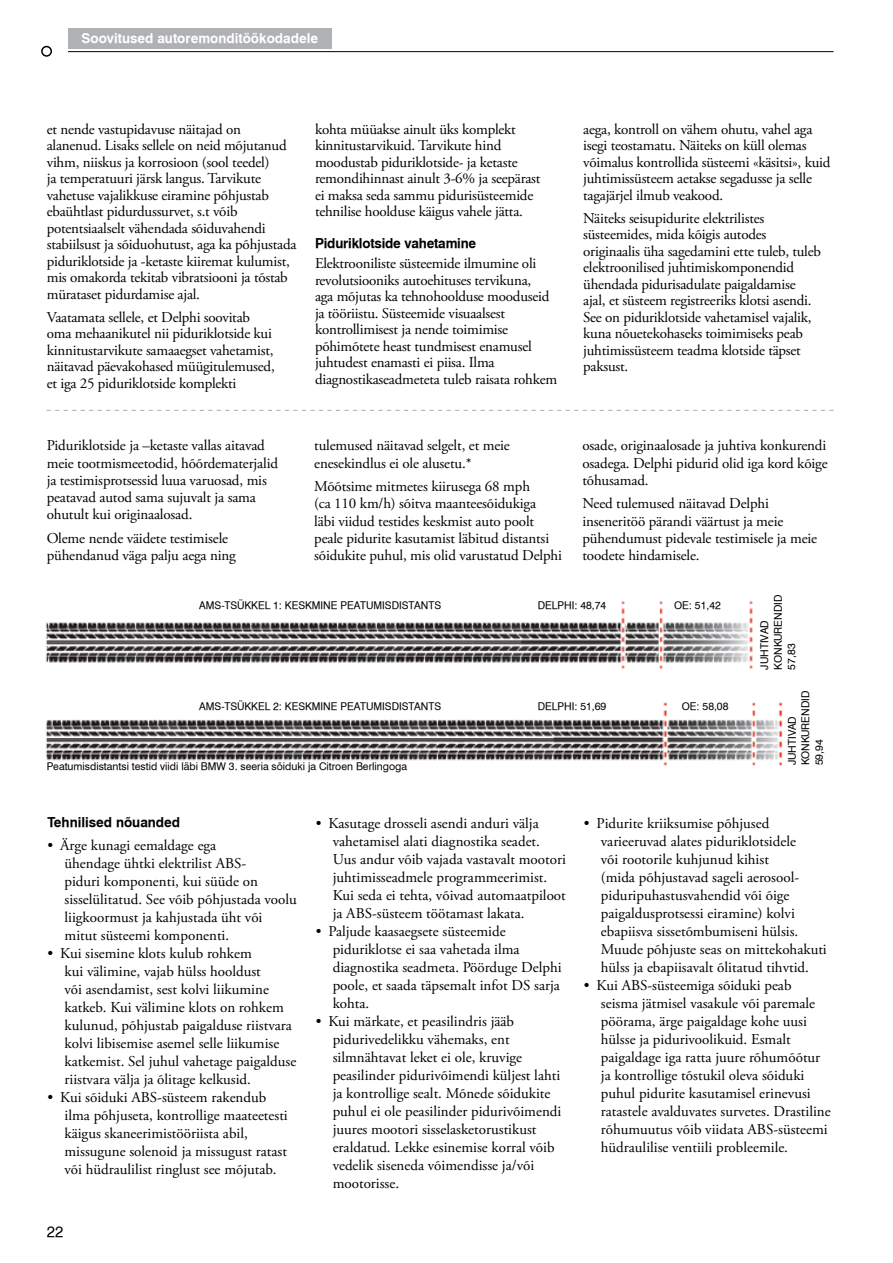
<style>
.page{position:relative;width:893px;height:1263px;background:#fff}
.page>*{position:absolute;margin:0;border:0;box-sizing:border-box;transform-origin:0 0}
.t1{font:15px/18px "Adobe Garamond Pro";letter-spacing:-.01em;color:#000}
.t2{font:15px "Helvetica ULT";color:#000}
.t3{font:13.5px "Helvetica ULT Bold";letter-spacing:-.015em;color:#000}
.t4{font:13.5px "Helvetica ULT Bold";color:#fff}
.t5{font:10.5px/13.5px "Helvetica ULT";color:#000}
</style>
<div class="page">
<hr style="left:68px;top:51px;width:765px;height:1px;background:#000">
<div style="left:41px;top:46px;width:11px;height:11px;border:2px solid #000;border-radius:50%"></div>
<div style="left:68px;top:28px;width:264px;height:21px;background:#afb1b4"></div>
<img style="left:45px;top:601px;width:738px;height:165px">
<svg style="left:47px;top:410px;width:787px;height:1px"></svg>
<p class="t4" style="left:82px;top:30px;width:238px">Soovitused autoremonditöökodadele</p>
<p class="t1" style="left:47px;top:121px;width:251px;line-height:16.5px">et nende vastupidavuse näitajad on alanenud. Lisaks sellele on neid mõjutanud vihm, niiskus ja korrosioon (sool teedel)<br>ja temperatuuri järsk langus. Tarvikute vahetuse vajalikkuse eiramine põhjustab ebaühtlast pidurdussurvet, s.t võib potentsiaalselt vähendada sõiduvahendi stabiilsust ja sõiduohutust, aga ka põhjustada piduriklotside ja -ketaste kiiremat kulumist, mis omakorda tekitab vibratsiooni ja tõstab mürataset pidurdamise ajal.</p>
<p class="t1" style="left:47px;top:309px;width:230px;line-height:16.5px">Vaatamata sellele, et Delphi soovitab oma mehaanikutel nii piduriklotside kui kinnitustarvikute samaaegset vahetamist, näitavad päevakohased müügitulemused, et iga 25 piduriklotside komplekti</p>
<p class="t1" style="left:315px;top:121px;width:227px;line-height:16.5px">kohta müüakse ainult üks komplekt kinnitustarvikuid. Tarvikute hind moodustab piduriklotside- ja ketaste remondihinnast ainult 3-6% ja seepärast ei maksa seda sammu pidurisüsteemide tehnilise hoolduse käigus vahele jätta.</p>
<p class="t3" style="left:315px;top:234px;width:163px">Piduriklotside vahetamine</p>
<p class="t1" style="left:315px;top:256px;width:244px;line-height:16.5px">Elektrooniliste süsteemide ilmumine oli revolutsiooniks autoehituses tervikuna,<br>aga mõjutas ka tehnohoolduse mooduseid ja tööriistu. Süsteemide visuaalsest kontrollimisest ja nende toimimise põhimõtete heast tundmisest enamusel juhtudest enamasti ei piisa. Ilma diagnostikaseadmeteta tuleb raisata rohkem</p>
<p class="t1" style="left:47px;top:437px;width:233px;line-height:17.2px">Piduriklotside ja –ketaste vallas aitavad meie tootmismeetodid, hõõrdematerjalid ja testimisprotsessid luua varuosad, mis peatavad autod sama sujuvalt ja sama ohutult kui originaalosad.</p>
<p class="t1" style="left:47px;top:530px;width:191px;line-height:17.2px">Oleme nende väidete testimisele pühendanud väga palju aega ning</p>
<p class="t1" style="left:314px;top:437px;width:197px;line-height:17.2px">tulemused näitavad selgelt, et meie enesekindlus ei ole alusetu.*</p>
<p class="t1" style="left:314px;top:478px;width:249px;line-height:17.2px">Mõõtsime mitmetes kiirusega 68 mph<br>(ca 110 km/h) sõitva maanteesõidukiga<br>läbi viidud testides keskmist auto poolt peale pidurite kasutamist läbitud distantsi sõidukite puhul, mis olid varustatud Delphi</p>
<p class="t1" style="left:583px;top:121px;width:249px;line-height:16.5px">aega, kontroll on vähem ohutu, vahel aga isegi teostamatu. Näiteks on küll olemas võimalus kontrollida süsteemi «käsitsi», kuid juhtimissüsteem aetakse segadusse ja selle tagajärjel ilmub veakood.</p>
<p class="t1" style="left:583px;top:210px;width:239px;line-height:16.5px">Näiteks seisupidurite elektrilistes süsteemides, mida kõigis autodes originaalis üha sagedamini ette tuleb, tuleb elektroonilised juhtimiskomponendid ühendada pidurisadulate paigaldamise ajal, et süsteem registreeriks klotsi asendi.<br>See on piduriklotside vahetamisel vajalik, kuna nõuetekohaseks toimimiseks peab juhtimissüsteem teadma klotside täpset paksust.</p>
<p class="t1" style="left:582px;top:437px;width:247px;line-height:17.2px;text-align:justify">osade, originaalosade ja juhtiva konkurendi osadega. Delphi pidurid olid iga kord kõige tõhusamad.</p>
<p class="t1" style="left:582px;top:496px;width:236px;line-height:17.2px">Need tulemused näitavad Delphi inseneritöö pärandi väärtust ja meie pühendumust pidevale testimisele ja meie toodete hindamisele.</p>
<p class="t5" style="left:199px;top:598px;width:244px">AMS-TSÜKKEL 1: KESKMINE PEATUMISDISTANTS</p>
<p class="t5" style="left:758px;top:669px;width:76px;rotate:-90deg">JUHTIVAD<br>KONKURENDID<br>57,83</p>
<p class="t5" style="left:785px;top:765px;width:76px;rotate:-90deg">JUHTIVAD<br>KONKURENDID<br>59,94</p>
<p class="t5" style="left:538px;top:598px;width:70px">DELPHI: 48,74</p>
<p class="t5" style="left:674px;top:598px;width:48px">OE: 51,42</p>
<p class="t5" style="left:199px;top:699px;width:244px">AMS-TSÜKKEL 2: KESKMINE PEATUMISDISTANTS</p>
<p class="t5" style="left:538px;top:699px;width:70px">DELPHI: 51,69</p>
<p class="t5" style="left:682px;top:699px;width:48px">OE: 58,08</p>
<p class="t5" style="left:47px;top:760px;width:362px">Peatumisdistantsi testid viidi läbi BMW 3. seeria sõiduki ja Citroen Berlingoga</p>
<p class="t3" style="left:48px;top:814px;width:134px">Tehnilised nõuanded</p>
<p class="t1" style="left:65px;top:836px;width:234px;text-indent:-17px">• Ärge kunagi eemaldage ega<br>ühendage ühtki elektrilist ABS-<br>piduri komponenti, kui süüde on sisselülitatud. See võib põhjustada voolu liigkoormust ja kahjustada üht või mitut süsteemi komponenti.</p>
<p class="t1" style="left:65px;top:944px;width:233px;text-indent:-17px">• Kui sisemine klots kulub rohkem<br>kui välimine, vajab hülss hooldust<br>või asendamist, sest kolvi liikumine katkeb. Kui välimine klots on rohkem kulunud, põhjustab paigalduse riistvara kolvi libisemise asemel selle liikumise katkemist. Sel juhul vahetage paigalduse riistvara välja ja õlitage kelkusid.</p>
<p class="t1" style="left:64px;top:1088px;width:225px;text-indent:-17px">• Kui sõiduki ABS-süsteem rakendub ilma põhjuseta, kontrollige maateetesti käigus skaneerimistööriista abil, missugune solenoid ja missugust ratast või hüdraulilist ringlust see mõjutab.</p>
<p class="t2" style="left:47px;top:1223px;width:18px">22</p>
<p class="t1" style="left:333px;top:815px;width:235px;text-indent:-17px">• Kasutage drosseli asendi anduri välja vahetamisel alati diagnostika seadet.<br>Uus andur võib vajada vastavalt mootori juhtimisseadmele programmeerimist.<br>Kui seda ei tehta, võivad automaatpiloot ja ABS-süsteem töötamast lakata.</p>
<p class="t1" style="left:333px;top:923px;width:231px;text-indent:-17px">• Paljude kaasaegsete süsteemide piduriklotse ei saa vahetada ilma diagnostika seadmeta. Pöörduge Delphi poole, et saada täpsemalt infot DS sarja kohta.</p>
<p class="t1" style="left:333px;top:1013px;width:230px;text-indent:-17px">• Kui märkate, et peasilindris jääb pidurivedelikku vähemaks, ent silmnähtavat leket ei ole, kruvige peasilinder pidurivõimendi küljest lahti ja kontrollige sealt. Mõnede sõidukite puhul ei ole peasilinder pidurivõimendi juures mootori sisselasketorustikust eraldatud. Lekke esinemise korral võib vedelik siseneda võimendisse ja/või mootorisse.</p>
<p class="t1" style="left:601px;top:815px;width:227px;text-indent:-17px">• Pidurite kriiksumise põhjused varieeruvad alates piduriklotsidele<br>või rootorile kuhjunud kihist<br>(mida põhjustavad sageli aerosool&shy;piduripuhastusvahendid või õige paigaldusprotsessi eiramine) kolvi ebapiisva sissetõmbumiseni hülsis.<br>Muude põhjuste seas on mittekohakuti hülss ja ebapiisavalt õlitatud tihvtid.</p>
<p class="t1" style="left:601px;top:977px;width:231px;text-indent:-17px">• Kui ABS-süsteemiga sõiduki peab seisma jätmisel vasakule või paremale pöörama, ärge paigaldage kohe uusi hülsse ja pidurivoolikuid. Esmalt paigaldage iga ratta juure rõhumõõtur ja kontrollige tõstukil oleva sõiduki puhul pidurite kasutamisel erinevusi ratastele avalduvates survetes. Drastiline rõhumuutus võib viidata ABS-süsteemi hüdraulilise ventiili probleemile.</p>
</div>
